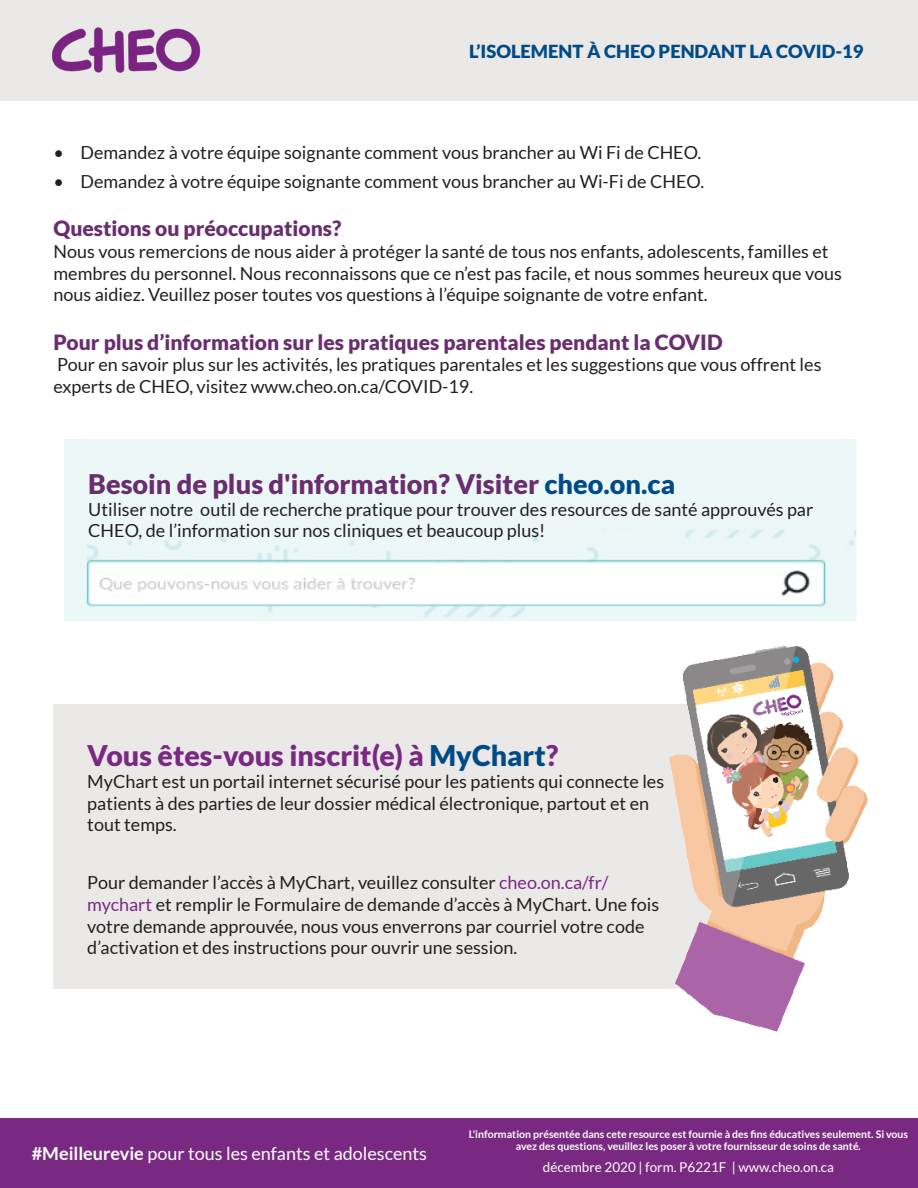
<style>
.page{position:relative;width:918px;height:1188px;background:#fff}
.page>*{position:absolute;margin:0;border:0;box-sizing:border-box;transform-origin:0 0}
.t1{font:900 28.5px "Lato";color:#7a2982}
.H2_-_Purple{font:900 27px "Lato";color:#6a2d6f}
.H2_-_Purple-2{font:900 21px "Lato";color:#6a2d6f}
.H2_-_Purple-3{font:18px/21.6px "Lato";color:#231f20}
.t2{font:18px "Lato";color:#fff}
.t3{font:900 18px "Lato";color:#004b87}
.t4{font:13.5px "Lato";color:#fff}
.t5{font:700 10.5px/12px "Lato";color:#fff;text-align:center}
.s1{color:#004b87}
.s2{color:#7a2982}
.s3{font-weight:700}
</style>
<div class="page">
<div style="left:0;top:0;width:918px;height:101px;background:#eae9e8"></div>
<img style="left:51px;top:27px;width:150px;height:46px">
<div style="left:0;top:1119px;width:918px;height:69px;background:#7a2982"></div>
<div style="left:54px;top:704px;width:716px;height:285px;background:#eae9e8"></div>
<img style="left:669px;top:646px;width:199px;height:386px">
<img style="left:68px;top:447px;width:785px;height:172px">
<p class="t3" style="left:469px;top:41px;width:396px">L’ISOLEMENT À CHEO PENDANT LA COVID-19</p>
<p class="H2_-_Purple-3" style="left:54px;top:141px;width:649px">• Demandez à votre équipe soignante comment vous brancher au Wi Fi de CHEO.</p>
<p class="H2_-_Purple-3" style="left:54px;top:170px;width:652px">• Demandez à votre équipe soignante comment vous brancher au Wi-Fi de CHEO.</p>
<h2 class="H2_-_Purple-2" style="left:54px;top:216px;width:289px">Questions ou préoccupations?</h2>
<p class="H2_-_Purple-3" style="left:54px;top:241px;width:790px">Nous vous remercions de nous aider à protéger la santé de tous nos enfants, adolescents, familles et membres du personnel. Nous reconnaissons que ce n’est pas facile, et nous sommes heureux que vous nous aidiez. Veuillez poser toutes vos questions à l’équipe soignante de votre enfant.</p>
<h2 class="H2_-_Purple-2" style="left:54px;top:330px;width:671px">Pour plus d’information sur les pratiques parentales pendant la COVID</h2>
<h2 class="H2_-_Purple-3" style="left:54px;top:354px;width:769px">Pour en savoir plus sur les activités, les pratiques parentales et les suggestions que vous offrent les experts de CHEO, visitez www.cheo.on.ca/COVID-19.</h2>
<h2 class="H2_-_Purple" style="left:88px;top:468px;width:588px">Besoin de plus d'information? Visiter <span class="s1">cheo.on.ca</span></h2>
<p class="H2_-_Purple-3" style="left:88px;top:498px;width:727px">Utiliser notre outil de recherche pratique pour trouver des resources de santé approuvés par<br>CHEO, de l’information sur nos cliniques et beaucoup plus!</p>
<p class="t1" style="left:87px;top:739px;width:473px">Vous êtes-vous inscrit(e) à <span class="s1">MyChart</span>?</p>
<p class="H2_-_Purple-3" style="left:87px;top:771px;width:578px">MyChart est un portail internet sécurisé pour les patients qui connecte les patients à des parties de leur dossier médical électronique, partout et en tout temps.</p>
<p class="H2_-_Purple-3" style="left:87px;top:872px;width:573px">Pour demander l’accès à MyChart, veuillez consulter <span class="s2">cheo.on.ca/fr/ mychart</span> et remplir le Formulaire de demande d’accès à MyChart. Une fois votre demande approuvée, nous vous enverrons par courriel votre code d’activation et des instructions pour ouvrir une session.</p>
<p class="t2" style="left:32px;top:1143px;width:397px"><span class="s3">#Meilleurevie</span> pour tous les enfants et adolescents</p>
<p class="t5" style="left:469px;top:1128px;width:441px">L'information présentée dans cete resource est fournie à des fins éducatives seulement. Si vous avez des questions, veuillez les poser à votre fournisseur de soins de santé.</p>
<p class="t4" style="left:543px;top:1160px;width:293px">décembre 2020 | form. P6221F | www.cheo.on.ca</p>
</div>
